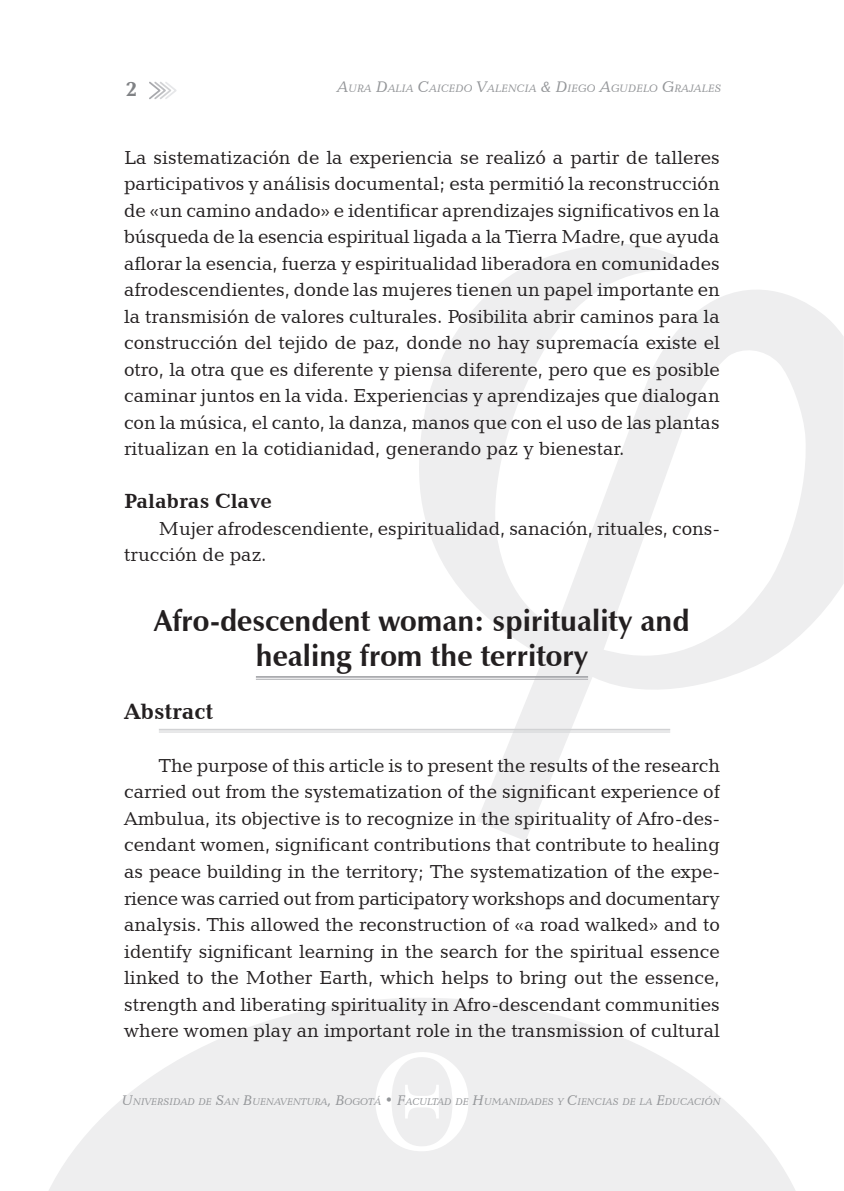
<style>
.page{position:relative;width:844px;height:1191px;background:#fff}
.page>*{position:absolute;margin:0;border:0;box-sizing:border-box;transform-origin:0 0}
.Titulo_01_pequeño{font:700 29.75px/35px "Zapf Humanist 601 BT";color:#231f20;text-align:center}
.Subtitulo-01{font:700 22.75px "Candida BT";color:#231f20}
.Subtitulo-02{font:700 21px "Candida BT";color:#231f20}
.t1{font:700 21px "Candida BT";color:#808285}
.Cuerpo{font:19.25px/26.6px "Candida BT";color:#231f20;text-align:justify}
.t2{font:italic 11.03px "Candida BT";color:#939598}
.t3{font:italic 9.97px "Candida BT";letter-spacing:-.005em;color:#939598}
.s1{font-size:15.75px}
.s2{font-size:14.35px}
</style>
<div class="page">
<svg style="left:49px;top:998px;width:746px;height:193px;fill:#eeeeef"></svg>
<svg style="left:375px;top:1052px;width:93px;height:99px"></svg>
<svg style="left:149px;top:81px;width:28px;height:19px"></svg>
<svg style="left:404px;top:244px;width:439px;height:597px"></svg>
<hr style="left:256px;top:676px;width:332px;height:2px;background:#a8a9ad">
<hr style="left:256px;top:679px;width:332px;height:1px;background:#a8a9ad">
<hr style="left:159px;top:729px;width:511px;height:1px;background:#d1d2d4">
<hr style="left:159px;top:731px;width:511px;height:1px;background:#d1d2d4">
<p class="t1" style="left:126px;top:76px;width:13px">2</p>
<p class="t2" style="left:337px;top:81px;width:385px"><span class="s1">A</span>URA <span class="s1">D</span>ALIA <span class="s1">C</span>AICEDO <span class="s1">V</span>ALENCIA <span class="s1">&amp; D</span>IEGO <span class="s1">A</span>GUDELO <span class="s1">G</span>RAJALES</p>
<p class="Cuerpo" style="left:124px;top:143px;width:597px">La sistematización de la experiencia se realizó a partir de talleres participativos y análisis documental; esta permitió la reconstrucción de «un camino andado» e identificar aprendizajes significativos en la búsqueda de la esencia espiritual ligada a la Tierra Madre, que ayuda aflorar la esencia, fuerza y espiritualidad liberadora en comunidades afrodescendientes, donde las mujeres tienen un papel importante en la transmisión de valores culturales. Posibilita abrir caminos para la construcción del tejido de paz, donde no hay supremacía existe el otro, la otra que es diferente y piensa diferente, pero que es posible caminar juntos en la vida. Experiencias y aprendizajes que dialogan con la música, el canto, la danza, manos que con el uso de las plantas ritualizan en la cotidianidad, generando paz y bienestar.</p>
<p class="Subtitulo-02" style="left:124px;top:488px;width:149px">Palabras Clave</p>
<p class="Cuerpo" style="left:124px;top:514px;width:597px;text-indent:35px">Mujer afrodescendiente, espiritualidad, sanación, rituales, cons&shy;trucción de paz.</p>
<p class="Titulo_01_pequeño" style="left:154px;top:603px;width:537px">Afro-descendent woman: spirituality and healing from the territory</p>
<p class="Subtitulo-01" style="left:124px;top:697px;width:90px">Abstract</p>
<p class="Cuerpo" style="left:124px;top:751px;width:597px;text-indent:35px">The purpose of this article is to present the results of the research carried out from the systematization of the significant experience of Ambulua, its objective is to recognize in the spirituality of Afro-des&shy;cendant women, significant contributions that contribute to healing as peace building in the territory; The systematization of the expe&shy;rience was carried out from participatory workshops and documentary analysis. This allowed the reconstruction of «a road walked» and to identify significant learning in the search for the spiritual essence linked to the Mother Earth, which helps to bring out the essence, strength and liberating spirituality in Afro-descendant communities where women play an important role in the transmission of cultural</p>
<p class="t3" style="left:122px;top:1095px;width:60px"><span class="s2">U</span>NIVERSIDAD</p>
<p class="t3" style="left:198px;top:1095px;width:330px">DE <span class="s2">S</span>AN <span class="s2">B</span>UENAVENTURA<span class="s2">, B</span>OGOTÁ <span class="s2">• F</span>AC ULTAD DE <span class="s2">H</span>UMANIDAD</p>
<p class="t3" style="left:542px;top:1095px;width:146px">ES Y <span class="s2">C</span>IENCIAS DE LA <span class="s2">E</span>DUCAC</p>
<p class="t3" style="left:701px;top:1095px;width:21px">IÓN</p>
</div>
